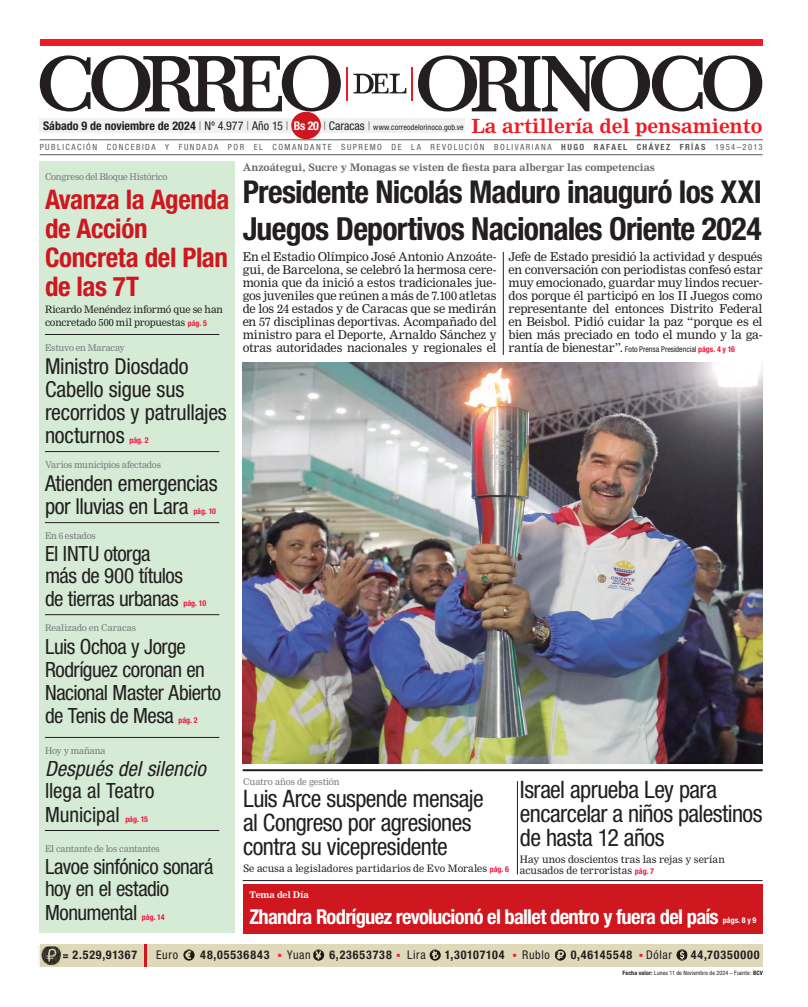
<style>
.page{position:relative;width:808px;height:1007px;background:#fff}
.page>*{position:absolute;margin:0;border:0;box-sizing:border-box;transform-origin:0 0}
.t1{font:700 condensed 31.8px "Helvetica Neue";letter-spacing:-.025em;color:#231f20}
.t2{font:700 condensed 31.5px "Helvetica Neue";letter-spacing:-.025em;color:#231f20}
.t3{font:700 condensed 27px/29px "Helvetica Neue";letter-spacing:-.015em;color:#ce171e}
.t4{font:condensed 24px/24px "Helvetica Neue";letter-spacing:-.025em;color:#231f20}
.t5{font:condensed 22px/23px "Helvetica Neue";letter-spacing:-.01em;color:#231f20}
.t6{font:condensed 21px/23px "Helvetica Neue";letter-spacing:-.025em;color:#231f20}
.t7{font:condensed 21px/24px "Helvetica Neue";color:#231f20}
.t8{font:italic condensed 21px "Helvetica Neue";letter-spacing:.005em;color:#231f20}
.t9{font:700 condensed 20.5px "Helvetica Neue";letter-spacing:-.03em;color:#fff}
.t10{font:700 19.1px "Nimrod MT Std";letter-spacing:-.005em;color:#ed1c24}
.t11{font:12px/13px "Nimrod MT Std";letter-spacing:-.015em;color:#231f20;text-align:justify}
.t12{font:700 condensed 12px "Helvetica Neue";letter-spacing:.065em;color:#231f20}
.t13{font:700 condensed 12px "Helvetica Neue";color:#231f20}
.t14{font:condensed 12px "Helvetica Neue";letter-spacing:.05em;color:#231f20}
.t15{font:700 condensed 12px "Helvetica Neue";color:#fff}
.t16{font:10px/11px "Nimrod MT Std";color:#231f20}
.t17{font:700 10px "Nimrod MT Std";letter-spacing:-.01em;color:#636466}
.t18{font:10px/12.2px "Nimrod MT Std";letter-spacing:-.02em;color:#231f20}
.t19{font:9px "Nimrod MT Std";letter-spacing:-.02em;color:#77787b}
.t20{font:9px "Nimrod MT Std";color:#77787b}
.t21{font:700 9px "Nimrod MT Std";letter-spacing:-.03em;color:#fff}
.t22{font:condensed 8.5px "Helvetica Neue";letter-spacing:.17em;color:#58595b}
.t23{font:condensed 8px "Helvetica Neue";letter-spacing:.005em;color:#231f20}
.t24{font:700 condensed 8px "Helvetica Neue";letter-spacing:-.005em;color:#ed1942}
.t25{font:700 condensed 8px "Helvetica Neue";color:#fff}
.t26{font:condensed 6px "Helvetica Neue";letter-spacing:.015em;color:#231f20}
.s1{font-weight:100}
.s2{font-weight:400}
.s3{font-weight:100;font-size:12px}
.s4{font-size:12px}
.s5{font-weight:700}
.s6{font-family:"Helvetica Neue";font-weight:700;font-stretch:condensed;font-size:8px;color:#ed1942}
.s7{font-family:"Nimrod MT Std";font-stretch:normal;font-size:12px}
.s8{font-weight:700;color:#ed1942}
.s9{font-size:11px}
</style>
<div class="page">
<div style="left:40px;top:944px;width:723px;height:23px;background:#dfd9b9"></div>
<div style="left:40px;top:119px;width:425px;height:14px;background:#f1f1f2"></div>
<div style="left:40px;top:40px;width:722px;height:6px;background:#ed1c24"></div>
<svg style="left:418px;top:55px;width:344px;height:57px"></svg>
<svg style="left:40px;top:55px;width:301px;height:57px"></svg>
<svg style="left:353px;top:73px;width:53px;height:21px"></svg>
<hr style="left:347px;top:67px;width:1px;height:34px;background:#ed1c24">
<hr style="left:411px;top:67px;width:2px;height:34px;background:#ed1c24">
<hr style="left:40px;top:154px;width:723px;height:1px;background:#58595b">
<hr style="left:40px;top:139px;width:723px;height:1px;background:#58595b">
<hr style="left:144px;top:944px;width:3px;height:23px;background:#ce171e">
<img style="left:37px;top:946px;width:24px;height:20px">
<svg style="left:59px;top:954px;width:3px;height:5px"></svg>
<svg style="left:183px;top:949px;width:12px;height:11px"></svg>
<svg style="left:313px;top:949px;width:11px;height:11px"></svg>
<svg style="left:430px;top:949px;width:11px;height:11px"></svg>
<svg style="left:555px;top:949px;width:11px;height:11px"></svg>
<svg style="left:676px;top:949px;width:12px;height:11px"></svg>
<hr style="left:503px;top:252px;width:1px;height:103px;background:#231f20">
<div style="left:291px;top:112px;width:30px;height:27px;background:#ce171e;border-radius:50%"></div>
<hr style="left:243px;top:769px;width:520px;height:2px;background:#231f20">
<div style="left:243px;top:884px;width:520px;height:49px;background:#ce171e"></div>
<img style="left:243px;top:363px;width:520px;height:400px">
<hr style="left:243px;top:880px;width:520px;height:1px;background:#231f20">
<hr style="left:517px;top:781px;width:1px;height:93px;background:#231f20">
<div style="left:39px;top:162px;width:196px;height:771px;background:#d5ebd5"></div>
<hr style="left:45px;top:334px;width:174px;height:1px;background:#231f20">
<hr style="left:45px;top:451px;width:174px;height:1px;background:#231f20">
<hr style="left:45px;top:522px;width:174px;height:1px;background:#231f20">
<hr style="left:45px;top:614px;width:174px;height:1px;background:#231f20">
<hr style="left:45px;top:737px;width:174px;height:1px;background:#231f20">
<hr style="left:45px;top:830px;width:174px;height:1px;background:#231f20">
<p class="t13" style="left:43px;top:122px;width:247px">Sábado 9 de noviembre de 2024 <span class="s1">|</span> <span class="s2">Nº 4.977</span> <span class="s1">|</span> <span class="s2">Año 15</span> <span class="s1">|</span></p>
<p class="t23" style="left:323px;top:124px;width:142px"><span class="s3">|</span> <span class="s4">Caracas</span> <span class="s3">|</span> www.correodelorinoco.gob.ve</p>
<h3 class="t10" style="left:471px;top:117px;width:293px">La artillería del pensamiento</h3>
<p class="t22" style="left:40px;top:144px;width:724px">PUBLICACIÓN CONCEBIDA Y FUNDADA POR EL COMANDANTE SUPREMO DE LA REVOLUCIÓN BOLIVARIANA <span class="s5">HUGO RAFAEL CHÁVEZ FRÍAS</span> 1954–2013</p>
<p class="t15" style="left:294px;top:121px;width:27px">Bs 20</p>
<p class="t19" style="left:45px;top:172px;width:124px">Congreso del Bloque Histórico</p>
<h3 class="t3" style="left:45px;top:188px;width:186px">Avanza la Agenda de Acción<br>Concreta del Plan de las 7T</h3>
<p class="t18" style="left:45px;top:304px;width:180px">Ricardo Menéndez informó que se han concretado 500 mil propuestas <span class="s6">pág. 5</span></p>
<p class="t19" style="left:45px;top:343px;width:81px">Estuvo en Maracay</p>
<h3 class="t5" style="left:45px;top:357px;width:183px">Ministro Diosdado<br>Cabello sigue sus recorridos y patrullajes nocturnos</h3>
<p class="t24" style="left:129px;top:437px;width:21px">pág. 2</p>
<p class="t19" style="left:45px;top:460px;width:118px">Varios municipios afectados</p>
<h3 class="t5" style="left:45px;top:474px;width:174px">Atienden emergencias por lluvias en Lara</h3>
<p class="t24" style="left:193px;top:508px;width:24px">pág. 10</p>
<p class="t19" style="left:45px;top:531px;width:52px">En 6 estados</p>
<h3 class="t6" style="left:45px;top:544px;width:140px;line-height:22.5px">El INTU otorga más de 900 títulos de tierras urbanas</h3>
<p class="t24" style="left:183px;top:600px;width:24px">pág. 10</p>
<p class="t20" style="left:45px;top:623px;width:93px">Realizado en Caracas</p>
<h3 class="t6" style="left:45px;top:637px;width:178px">Luis Ochoa y Jorge<br>Rodríguez coronan en<br>Nacional Master Abierto de Tenis de Mesa</h3>
<p class="t24" style="left:178px;top:717px;width:21px">pág. 2</p>
<p class="t19" style="left:45px;top:746px;width:62px">Hoy y mañana</p>
<h3 class="t8" style="left:45px;top:756px;width:162px">Después del silencio</h3>
<h3 class="t7" style="left:45px;top:780px;width:111px">llega al Teatro<br>Municipal</h3>
<p class="t24" style="left:125px;top:815px;width:24px">pág. 15</p>
<p class="t19" style="left:45px;top:844px;width:116px">El cantante de los cantantes</p>
<h3 class="t6" style="left:45px;top:858px;width:170px;line-height:22px">Lavoe sinfónico sonará hoy en el estadio</h3>
<h3 class="t6" style="left:45px;top:903px;width:94px">Monumental</h3>
<p class="t24" style="left:142px;top:914px;width:24px">pág. 14</p>
<p class="t17" style="left:243px;top:163px;width:414px">Anzoátegui, Sucre y Monagas se visten de fiesta para albergar las competencias</p>
<h2 class="t2" style="left:243px;top:180px;width:521px">Presidente Nicolás Maduro inauguró los XXI</h2>
<h1 class="t1" style="left:243px;top:217px;width:520px">Juegos Deportivos Nacionales Oriente 2024</h1>
<p class="t11" style="left:243px;top:251px;width:255px">En el Estadio Olímpico José Antonio Anzoáte&shy;gui, de Barcelona, se celebró la hermosa cere&shy;monia que da inició a estos tradicionales jue&shy;gos juveniles que reúnen a más de 7.100 atletas de los 24 estados y de Caracas que se medirán en 57 disciplinas deportivas. Acompañado del ministro para el Deporte, Arnaldo Sánchez y otras autoridades nacionales y regionales el</p>
<p class="t11" style="left:509px;top:251px;width:255px">Jefe de Estado presidió la actividad y después en conversación con periodistas confesó estar muy emocionado, guardar muy lindos recuer&shy;dos porque él participó en los II Juegos como representante del entonces Distrito Federal en Beisbol. Pidió cuidar la paz “porque es el bien más preciado en todo el mundo y la ga-</p>
<p class="t23" style="left:509px;top:346px;width:228px"><span class="s7">rantía de bienestar”.</span> Foto Prensa Presidencial <span class="s8">págs. 4 y 16</span></p>
<p class="t19" style="left:243px;top:777px;width:98px">Cuatro años de gestión</p>
<h3 class="t4" style="left:243px;top:789px;width:242px">Luis Arce suspende mensaje al Congreso por agresiones contra su vicepresidente</h3>
<p class="t16" style="left:243px;top:863px;width:267px">Se acusa a legisladores partidarios de Evo Morales <span class="s6">pág. 6</span></p>
<h3 class="t4" style="left:520px;top:780px;width:244px">Israel aprueba Ley para encarcelar a niños palestinos de hasta 12 años</h3>
<p class="t16" style="left:520px;top:854px;width:206px">Hay unos doscientos tras las rejas y serían acusados de terroristas <span class="s6">pág. 7</span></p>
<p class="t21" style="left:249px;top:890px;width:61px">Tema del Día</p>
<h3 class="t9" style="left:249px;top:909px;width:471px">Zhandra Rodríguez revolucionó el ballet dentro y fuera del país</h3>
<p class="t25" style="left:723px;top:917px;width:35px">págs. 8 y 9</p>
<p class="t12" style="left:62px;top:950px;width:77px"><span class="s9">=</span> 2.529,91367</p>
<p class="t14" style="left:156px;top:950px;width:23px">Euro</p>
<p class="t12" style="left:200px;top:950px;width:71px">48,05536843</p>
<p class="t14" style="left:287px;top:950px;width:25px">Yuan</p>
<p class="t12" style="left:329px;top:950px;width:64px">6,23653738</p>
<p class="t14" style="left:407px;top:950px;width:20px">Lira</p>
<p class="t12" style="left:445px;top:950px;width:61px">1,30107104</p>
<p class="t14" style="left:522px;top:950px;width:29px">Rublo</p>
<p class="t12" style="left:571px;top:950px;width:103px">0,46145548 <span class="s2">Dólar</span></p>
<p class="t12" style="left:691px;top:950px;width:70px">44,70350000</p>
<p class="t26" style="left:622px;top:970px;width:142px"><span class="s5">Fecha valor:</span> Lunes 11 de Noviembre de 2024 – Fuente: <span class="s5">BCV</span></p>
</div>
